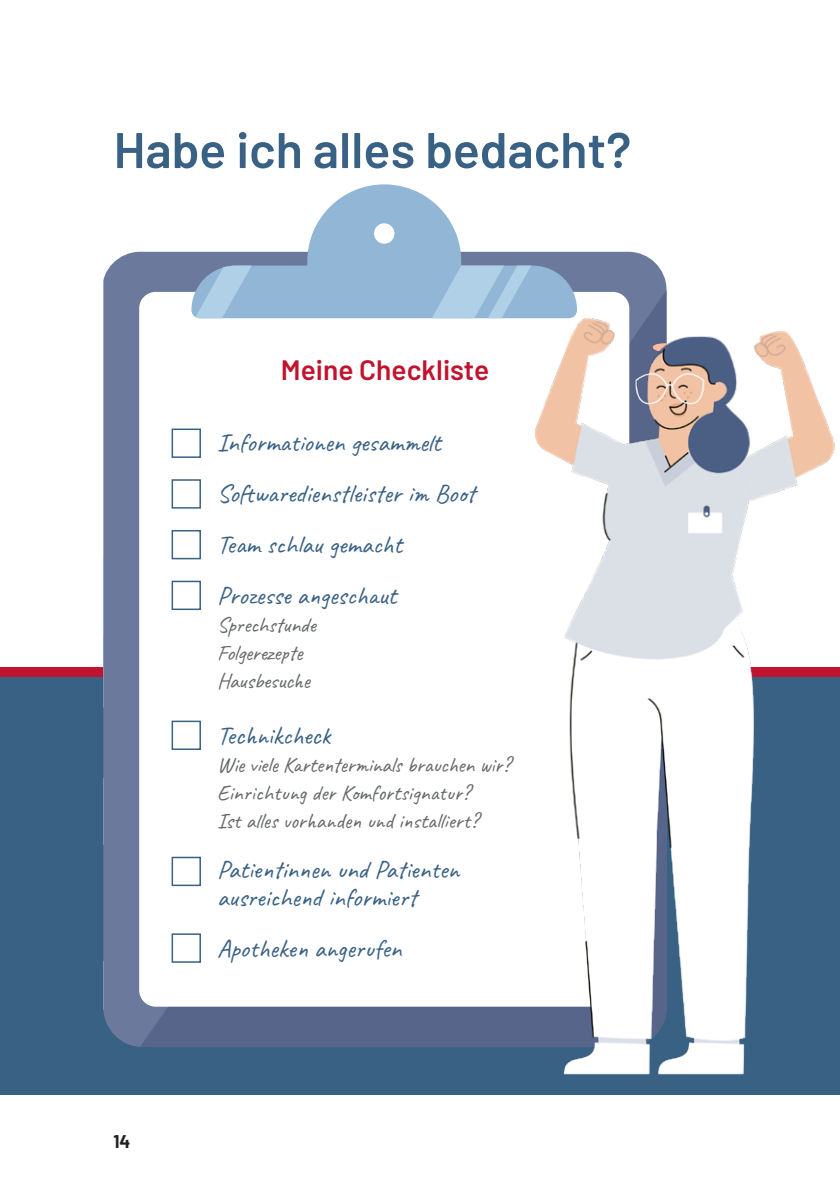
<style>
.page{position:relative;width:840px;height:1191px;background:#fff}
.page>*{position:absolute;margin:0;border:0;box-sizing:border-box;transform-origin:0 0}
.KVNO_H1{font:600 50px "Barlow";color:#396184}
.KVNO_H3{font:600 28px "Barlow";color:#c0142e}
.KVNO_p{font:26px/28px "Caveat";color:#396184}
.KVNO_p-2{font:22px/28px "Caveat";letter-spacing:-.01em;color:#676969}
.t1{font:700 18px "Barlow";color:#231f20}
</style>
<div class="page">
<div style="left:0;top:668px;width:839px;height:9px;background:#c0142e"></div>
<div style="left:0;top:677px;width:839px;height:417px;background:#396184"></div>
<svg style="left:103px;top:252px;width:563px;height:794px;background:#6f7d9f"></svg>
<div style="left:140px;top:290px;width:377px;height:756px;background:#57658a"></div>
<div style="left:139px;top:292px;width:378px;height:714px;background:#fff"></div>
<svg style="left:191px;top:184px;width:385px;height:134px"></svg>
<div style="left:154px;top:325px;width:454px;height:656px;background:#fff"></div>
<img style="left:517px;top:285px;width:320px;height:810px">
<div style="left:171px;top:428px;width:30px;height:30px;border:2px solid #396184"></div>
<div style="left:171px;top:479px;width:30px;height:29px;border:2px solid #396184"></div>
<div style="left:171px;top:530px;width:30px;height:29px;border:2px solid #396184"></div>
<div style="left:171px;top:580px;width:30px;height:30px;border:2px solid #396184"></div>
<div style="left:171px;top:720px;width:30px;height:30px;border:2px solid #396184"></div>
<div style="left:171px;top:933px;width:30px;height:29px;border:2px solid #396184"></div>
<div style="left:171px;top:856px;width:30px;height:30px;border:2px solid #396184"></div>
<p class="KVNO_H1" style="left:113px;top:119px;width:519px">Habe ich alles bedacht?</p>
<p class="KVNO_H3" style="left:281px;top:353px;width:210px">Meine Checkliste</p>
<p class="t1" style="left:113px;top:1130px;width:18px">14</p>
<p class="KVNO_p" style="left:217px;top:429px;width:225px">Informationen gesammelt</p>
<p class="KVNO_p" style="left:217px;top:479px;width:259px">Softwaredienstleister im Boot</p>
<p class="KVNO_p" style="left:217px;top:530px;width:186px">Team schlau gemacht</p>
<p class="KVNO_p" style="left:217px;top:581px;width:181px">Prozesse angeschaut</p>
<p class="KVNO_p-2" style="left:217px;top:610px;width:100px">Sprechstunde</p>
<p class="KVNO_p-2" style="left:217px;top:638px;width:87px">Folgerezepte</p>
<p class="KVNO_p-2" style="left:217px;top:666px;width:94px">Hausbesuche</p>
<p class="KVNO_p" style="left:217px;top:721px;width:115px">Technikcheck</p>
<p class="KVNO_p-2" style="left:217px;top:750px;width:294px">Wie viele Kartenterminals brauchen wir?<br>Einrichtung der Komfortsignatur?<br>Ist alles vorhanden und installiert?</p>
<p class="KVNO_p" style="left:217px;top:855px;width:243px">Patientinnen und Patienten ausreichend informiert</p>
<p class="KVNO_p" style="left:217px;top:934px;width:186px">Apotheken angerufen</p>
</div>
